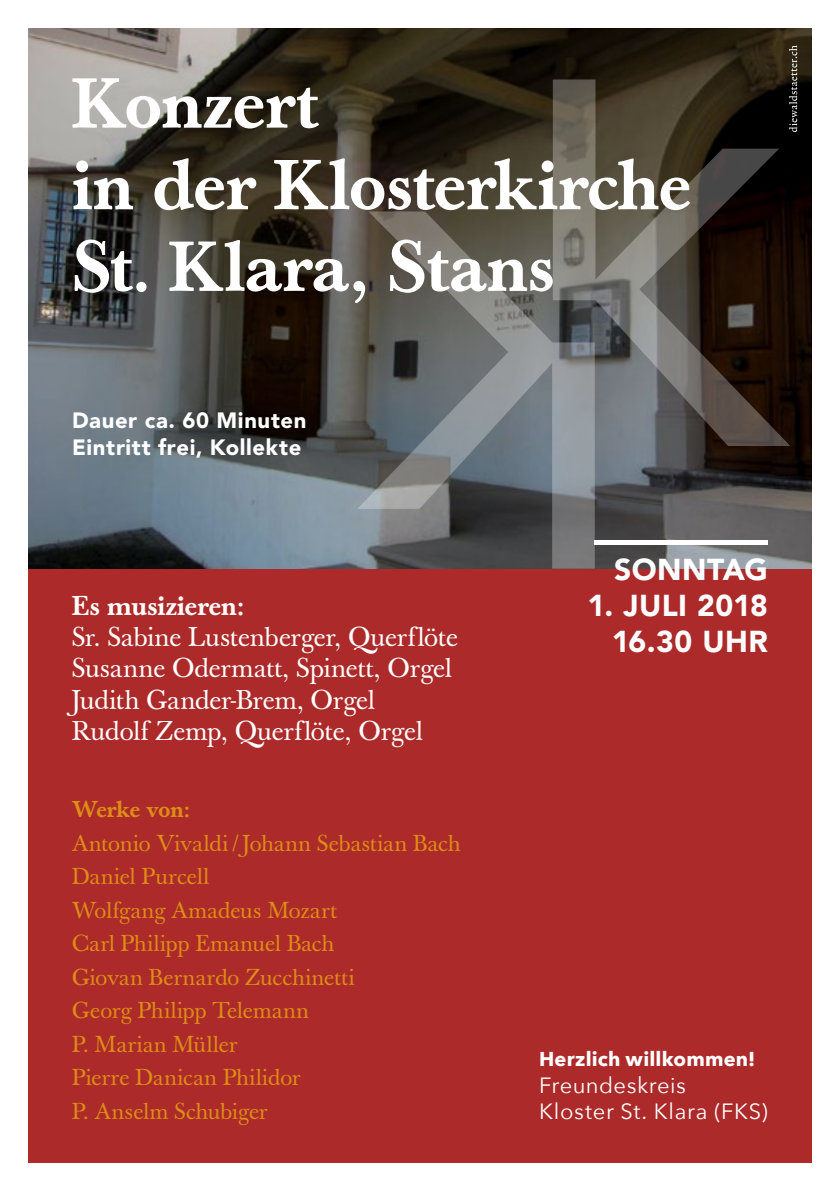
<style>
.page{position:relative;width:840px;height:1191px;background:#fff}
.page>*{position:absolute;margin:0;border:0;box-sizing:border-box;transform-origin:0 0}
.t1{font:500 68px/81.6px "BA14";letter-spacing:.01em;color:#fff}
.t2{font:900 30px/36px "Avenir";letter-spacing:.015em;color:#fff;text-align:right}
.t3{font:26px/31.2px "BA14";letter-spacing:.015em;color:#fff}
.t4{font:500 26px "BA14";letter-spacing:.015em;color:#fff}
.t5{font:22px/33.4px "BA14";letter-spacing:.025em;color:#de8d16}
.t6{font:900 22px/26.4px "Avenir";letter-spacing:.03em;color:#fff}
.t7{font:22px/26.4px "Avenir Next";letter-spacing:.025em;color:#fff}
.t8{font:500 22px "BA14";letter-spacing:.005em;color:#de8d16}
.t9{font:700 20px "Avenir Next";letter-spacing:.01em;color:#fff}
</style>
<div class="page">
<div style="left:28px;top:28px;width:783px;height:1134px;background:#ac2b2a"></div>
<img style="left:28px;top:28px;width:783px;height:540px">
<div style="left:594px;top:540px;width:173px;height:5px;background:#fff"></div>
<svg style="left:552px;top:79px;width:237px;height:367px;background:#48423a"></svg>
<svg style="left:357px;top:211px;width:237px;height:357px;background:#6a6c6c"></svg>
<svg style="left:788px;top:45px;width:8px;height:87px"></svg>
<h1 class="t1" style="left:72px;top:65px;width:619px">Konzert<br>in der Klosterkirche<br>St. Klara, Stans</h1>
<p class="t6" style="left:72px;top:407px;width:236px">Dauer ca. 60 Minuten<br>Eintritt frei, Kollekte</p>
<p class="t4" style="left:72px;top:590px;width:173px">Es musizieren:</p>
<p class="t3" style="left:72px;top:622px;width:387px">Sr. Sabine Lustenberger, Querflöte<br>Susanne Odermatt, Spinett, Orgel<br>Judith Gander-Brem, Orgel<br>Rudolf Zemp, Querflöte, Orgel</p>
<p class="t8" style="left:72px;top:796px;width:119px">Werke von:</p>
<p class="t5" style="left:72px;top:827px;width:389px">Antonio Vivaldi / Johann Sebastian Bach<br>Daniel Purcell<br>Wolfgang Amadeus Mozart<br>Carl Philipp Emanuel Bach<br>Giovan Bernardo Zucchinetti<br>Georg Philipp Telemann<br>P. Marian Müller<br>Pierre Danican Philidor<br>P. Anselm Schubiger</p>
<h2 class="t2" style="left:614px;top:551px;width:155px">SONNTAG</h2>
<h2 class="t2" style="left:587px;top:587px;width:182px">1. JULI 2018<br>16.30 UHR</h2>
<p class="t9" style="left:538px;top:1041px;width:218px">Herzlich willkommen!</p>
<p class="t7" style="left:538px;top:1070px;width:230px">Freundeskreis<br>Kloster St. Klara (FKS)</p>
</div>
